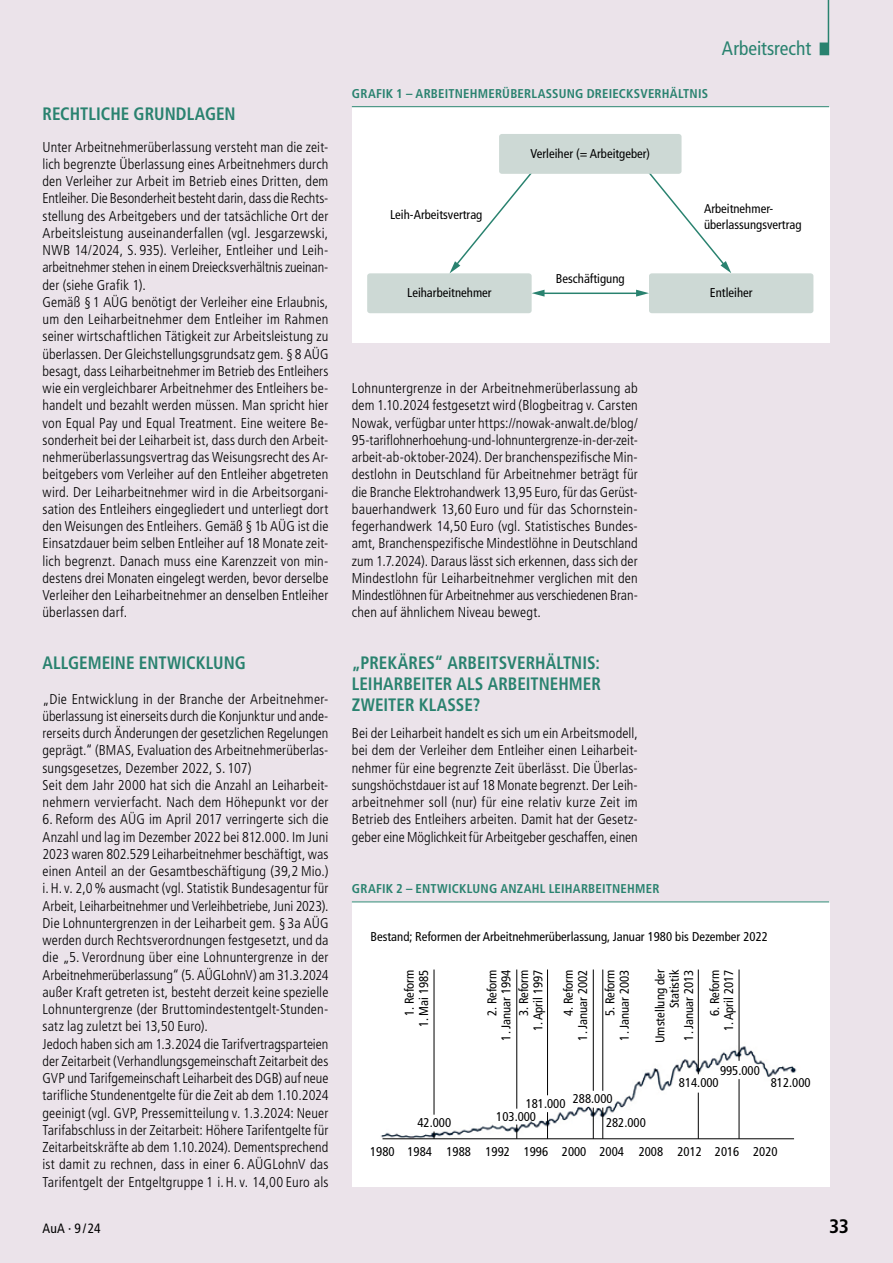
<style>
.page{position:relative;width:893px;height:1263px;background:#ebe3ea}
.page>*{position:absolute;margin:0;border:0;box-sizing:border-box;transform-origin:0 0}
.t1{font:condensed 19.5px "Frutiger LT Std";letter-spacing:-.005em;color:#29826f}
.t2{font:700 condensed 19.5px "Frutiger LT Std";color:#000}
.t3{font:700 condensed 18px "Frutiger LT Std";letter-spacing:.005em;color:#29826f;scale:.95 1}
.t4{font:300 condensed 14.25px/17.2px "Frutiger LT Std";letter-spacing:.01em;color:#000}
.t5{font:condensed 13.5px "Frutiger LT Std";color:#000}
.t6{font:condensed 12.75px/15.8px "Frutiger LT Std";color:#000}
.t7{font:700 condensed 12.75px "Frutiger LT Std";letter-spacing:.02em;color:#29826f}
</style>
<div class="page">
<svg style="left:820px;top:0;width:9px;height:55px"></svg>
<div style="left:352px;top:106px;width:477px;height:236px;background:#fff"></div>
<svg style="left:649px;top:170px;width:82px;height:103px"></svg>
<div style="left:649px;top:273px;width:164px;height:40px;background:#cdd9d5;border-radius:3px"></div>
<div style="left:367px;top:273px;width:165px;height:40px;background:#cdd9d5;border-radius:3px"></div>
<hr style="left:542px;top:293px;width:96px;height:1px;background:#29826f">
<svg style="left:532px;top:290px;width:13px;height:7px"></svg>
<svg style="left:636px;top:290px;width:13px;height:7px"></svg>
<svg style="left:449px;top:174px;width:83px;height:99px"></svg>
<div style="left:499px;top:134px;width:182px;height:40px;background:#cdd9d5;border-radius:3px"></div>
<hr style="left:352px;top:106px;width:477px;height:1px;background:#29826f">
<div style="left:352px;top:901px;width:477px;height:286px;background:#fff"></div>
<img style="left:381px;top:969px;width:416px;height:171px">
<hr style="left:382px;top:1138px;width:412px;height:1px;background:#000">
<hr style="left:434px;top:969px;width:1px;height:146px;background:#000">
<svg style="left:516px;top:1124px;width:1px;height:15px"></svg>
<hr style="left:547px;top:969px;width:1px;height:126px;background:#000">
<hr style="left:593px;top:969px;width:1px;height:122px;background:#000">
<hr style="left:602px;top:969px;width:1px;height:122px;background:#000">
<hr style="left:698px;top:969px;width:1px;height:105px;background:#000">
<hr style="left:739px;top:969px;width:1px;height:92px;background:#000">
<hr style="left:516px;top:969px;width:1px;height:140px;background:#000">
<svg style="left:547px;top:1112px;width:1px;height:27px"></svg>
<hr style="left:593px;top:1107px;width:1px;height:32px;background:#000">
<hr style="left:602px;top:1107px;width:1px;height:32px;background:#000">
<hr style="left:698px;top:1092px;width:1px;height:47px;background:#000">
<hr style="left:739px;top:1079px;width:1px;height:60px;background:#000">
<hr style="left:352px;top:901px;width:477px;height:1px;background:#29826f">
<p class="t3" style="left:43px;top:103px;width:49px">RECHTLIC</p>
<p class="t3" style="left:110px;top:103px;width:69px">HE GRUNDLAGEN</p>
<p class="t4" style="left:43px;top:138px;width:287px">Unter Arbeitnehmerüberlassung versteht man die zeit&shy;lich begrenzte Überlassung eines Arbeitnehmers durch den Verleiher zur Arbeit im Betrieb eines Dritten, dem Entleiher. Die Besonderheit besteht darin, dass die Rechts&shy;stellung des Arbeitgebers und der tatsächliche Ort der Arbeitsleistung auseinanderfallen (vgl. Jesgarzewski, NWB 14/2024, S. 935). Verleiher, Entleiher und Leih&shy;arbeitnehmer stehen in einem Dreiecksverhältnis zueinan&shy;der (siehe Grafik 1).<br>Gemäß § 1 AÜG benötigt der Verleiher eine Erlaubnis, um den Leiharbeitnehmer dem Entleiher im Rahmen seiner wirtschaftlichen Tätigkeit zur Arbeitsleistung zu überlassen. Der Gleichstellungsgrundsatz gem. § 8 AÜG besagt, dass Leiharbeitnehmer im Betrieb des Entleihers wie ein vergleichbarer Arbeitnehmer des Entleihers be&shy;handelt und bezahlt werden müssen. Man spricht hier von Equal Pay und Equal Treatment. Eine weitere Be&shy;sonderheit bei der Leiharbeit ist, dass durch den Arbeit&shy;nehmerüberlassungsvertrag das Weisungsrecht des Ar&shy;beitgebers vom Verleiher auf den Entleiher abgetreten wird. Der Leiharbeitnehmer wird in die Arbeitsorgani&shy;sation des Entleihers eingegliedert und unterliegt dort den Weisungen des Entleihers. Gemäß § 1b AÜG ist die Einsatzdauer beim selben Entleiher auf 18 Monate zeit&shy;lich begrenzt. Danach muss eine Karenzzeit von min&shy;destens drei Monaten eingelegt werden, bevor derselbe Verleiher den Leiharbeitnehmer an denselben Entleiher überlassen darf.</p>
<p class="t3" style="left:43px;top:652px;width:22px">ALLGEMEINE</p>
<p class="t3" style="left:139px;top:652px;width:54px">ENTWICKL</p>
<p class="t3" style="left:213px;top:652px;width:23px">UNG</p>
<p class="t4" style="left:43px;top:690px;width:287px">„Die Entwicklung in der Branche der Arbeitnehmer&shy;überlassung ist einerseits durch die Konjunktur und ande&shy;rerseits durch Änderungen der gesetzlichen Regelungen geprägt.“ (BMAS, Evaluation des Arbeitnehmerüberlas&shy;sungsgesetzes, Dezember 2022, S. 107)<br>Seit dem Jahr 2000 hat sich die Anzahl an Leiharbeit&shy;nehmern vervierfacht. Nach dem Höhepunkt vor der</p>
<p class="t4" style="left:43px;top:811px;width:287px">6. Reform des AÜG im April 2017 verringerte sich die Anzahl und lag im Dezember 2022 bei 812.000. Im Juni 2023 waren 802.529 Leiharbeitnehmer beschäftigt, was einen Anteil an der Gesamtbeschäftigung (39,2 Mio.) i.H.v. 2,0% ausmacht (vgl. Statistik Bundesagentur für Arbeit, Leiharbeitnehmer und Verleihbetriebe, Juni 2023).<br>Die Lohnuntergrenzen in der Leiharbeit gem. § 3a AÜG werden durch Rechtsverordnungen festgesetzt, und da die „5. Verordnung über eine Lohnuntergrenze in der Arbeitnehmerüberlassung“ (5. AÜGLohnV) am 31.3.2024 außer Kraft getreten ist, besteht derzeit keine spezielle Lohnuntergrenze (der Bruttomindestentgelt-Stunden&shy;satz lag zuletzt bei 13,50 Euro).<br>Jedoch haben sich am 1.3.2024 die Tarifvertragsparteien der Zeitarbeit (Verhandlungsgemeinschaft Zeitarbeit des GVP und Tarifgemeinschaft Leiharbeit des DGB) auf neue tarifliche Stundenentgelte für die Zeit ab dem 1.10.2024 geeinigt (vgl. GVP, Pressemitteilung v. 1.3.2024: Neuer Tarifabschluss in der Zeitarbeit: Höhere Tarifentgelte für Zeitarbeitskräfte ab dem 1.10.2024). Dementsprechend ist damit zu rechnen, dass in einer 6. AÜGLohnV das Tarifentgelt der Entgeltgruppe 1 i. H.v. 14,00 Euro als</p>
<p class="t7" style="left:352px;top:86px;width:16px">GRAFIK</p>
<p class="t7" style="left:396px;top:86px;width:35px">1 – ARBEITNE</p>
<p class="t7" style="left:470px;top:86px;width:17px">HMERÜBERLASS</p>
<p class="t7" style="left:559px;top:86px;width:44px">UNG DREIECKSVER</p>
<p class="t7" style="left:662px;top:86px;width:23px">HÄLTNIS</p>
<p class="t1" style="left:722px;top:37px;width:91px">Arbeitsrecht</p>
<p class="t6" style="left:530px;top:145px;width:121px">Verleiher (= Arbeitgeber)</p>
<p class="t6" style="left:390px;top:207px;width:94px">Leih-Arbeitsvertrag</p>
<p class="t6" style="left:704px;top:201px;width:99px">Arbeitnehmer&shy;überlassungsvertrag</p>
<p class="t6" style="left:556px;top:271px;width:70px">Beschäftigung</p>
<p class="t6" style="left:407px;top:285px;width:86px">Leiharbeitnehmer</p>
<p class="t6" style="left:710px;top:285px;width:44px">Entleiher</p>
<p class="t4" style="left:352px;top:380px;width:287px;text-align:justify">Lohnuntergrenze in der Arbeitnehmerüberlassung ab dem 1.10.2024 festgesetzt wird (Blogbeitrag v. Carsten Nowak, verfügbar unter https://nowak-anwalt.de/blog/ 95-tariflohnerhoehung-und-lohnuntergrenze-in-der-zeit&shy;arbeit-ab-oktober-2024). Der branchenspezifische Min&shy;destlohn in Deutschland für Arbeitnehmer beträgt für die Branche Elektrohandwerk 13,95 Euro, für das Gerüst&shy;bauerhandwerk 13,60 Euro und für das Schornstein&shy;fegerhandwerk 14,50 Euro (vgl. Statistisches Bundes&shy;amt, Branchenspezifische Mindestlöhne in Deutschland zum 1.7.2024). Daraus lässt sich erkennen, dass sich der Mindestlohn für Leiharbeitnehmer verglichen mit den Mindestlöhnen für Arbeitnehmer aus verschiedenen Bran&shy;chen auf ähnlichem Niveau bewegt.</p>
<p class="t3" style="left:352px;top:652px;width:122px">„PREKÄRES“ ARBEITSVER</p>
<p class="t3" style="left:535px;top:652px;width:32px">HÄLTNIS</p>
<p class="t3" style="left:595px;top:652px;width:6px">:</p>
<p class="t3" style="left:352px;top:673px;width:44px">LEI HARBEITER</p>
<p class="t3" style="left:457px;top:673px;width:54px">ALS ARBEITNE</p>
<p class="t3" style="left:558px;top:673px;width:23px">HMER</p>
<p class="t3" style="left:352px;top:694px;width:34px">ZWEITER</p>
<p class="t3" style="left:419px;top:694px;width:21px">KLASSE</p>
<p class="t3" style="left:473px;top:694px;width:10px">?</p>
<p class="t4" style="left:352px;top:725px;width:287px;text-align:justify">Bei der Leiharbeit handelt es sich um ein Arbeitsmodell, bei dem der Verleiher dem Entleiher einen Leiharbeit&shy;nehmer für eine begrenzte Zeit überlässt. Die Überlas&shy;sungshöchstdauer ist auf 18 Monate begrenzt. Der Leih&shy;arbeitnehmer soll (nur) für eine relativ kurze Zeit im Betrieb des Entleihers arbeiten. Damit hat der Gesetz&shy;geber eine Möglichkeit für Arbeitgeber geschaffen, einen</p>
<p class="t7" style="left:352px;top:881px;width:16px">GRAFIK</p>
<p class="t7" style="left:396px;top:881px;width:59px">2 – ENTWICKL</p>
<p class="t7" style="left:472px;top:881px;width:45px">UNG ANZA</p>
<p class="t7" style="left:532px;top:881px;width:49px">HL LEI HARBEITNE</p>
<p class="t7" style="left:627px;top:881px;width:17px">HMER</p>
<p class="t6" style="left:370px;top:929px;width:399px">Bestand; Reformen der Arbeitnehmerüberlassung, Januar 1980 bis Dezember 2022</p>
<p class="t6" style="left:402px;top:1016px;width:48px;rotate:-90deg">1. Reform</p>
<p class="t6" style="left:416px;top:1027px;width:59px;rotate:-90deg">1. Mai 1985</p>
<p class="t6" style="left:484px;top:1016px;width:48px;rotate:-90deg">2. Reform</p>
<p class="t6" style="left:498px;top:1040px;width:73px;rotate:-90deg">1. Januar 1994</p>
<p class="t6" style="left:516px;top:1016px;width:48px;rotate:-90deg">3. Reform</p>
<p class="t6" style="left:530px;top:1031px;width:63px;rotate:-90deg">1. April 1997</p>
<p class="t6" style="left:561px;top:1016px;width:48px;rotate:-90deg">4. Reform</p>
<p class="t6" style="left:575px;top:1040px;width:73px;rotate:-90deg">1. Januar 2002</p>
<p class="t6" style="left:602px;top:1016px;width:48px;rotate:-90deg">5. Reform</p>
<p class="t6" style="left:616px;top:1040px;width:73px;rotate:-90deg">1. Januar 2003</p>
<p class="t6" style="left:653px;top:1043px;width:75px;line-height:14.2px;text-align:right;rotate:-90deg">Umstellung der<br>Statistik</p>
<p class="t6" style="left:681px;top:1040px;width:73px;rotate:-90deg">1. Januar 2013</p>
<p class="t6" style="left:707px;top:1016px;width:48px;rotate:-90deg">6. Reform</p>
<p class="t6" style="left:721px;top:1031px;width:63px;rotate:-90deg">1. April 2017</p>
<p class="t6" style="left:417px;top:1115px;width:35px">42.000</p>
<p class="t6" style="left:606px;top:1090px;width:41px;line-height:21.5px;text-indent:-80px">181.000 288.000<br>282.000</p>
<p class="t6" style="left:496px;top:1109px;width:41px">103.000</p>
<p class="t6" style="left:720px;top:1062px;width:41px">995.000</p>
<p class="t6" style="left:679px;top:1075px;width:41px">814.000</p>
<p class="t6" style="left:771px;top:1075px;width:41px">812.000</p>
<p class="t6" style="left:370px;top:1143px;width:409px">1980 1984 1988 1992 1996 2000 2004 2008 2012 2016 2020</p>
<p class="t5" style="left:43px;top:1221px;width:60px">AuA · 9/24</p>
<p class="t2" style="left:829px;top:1215px;width:21px">33</p>
</div>
